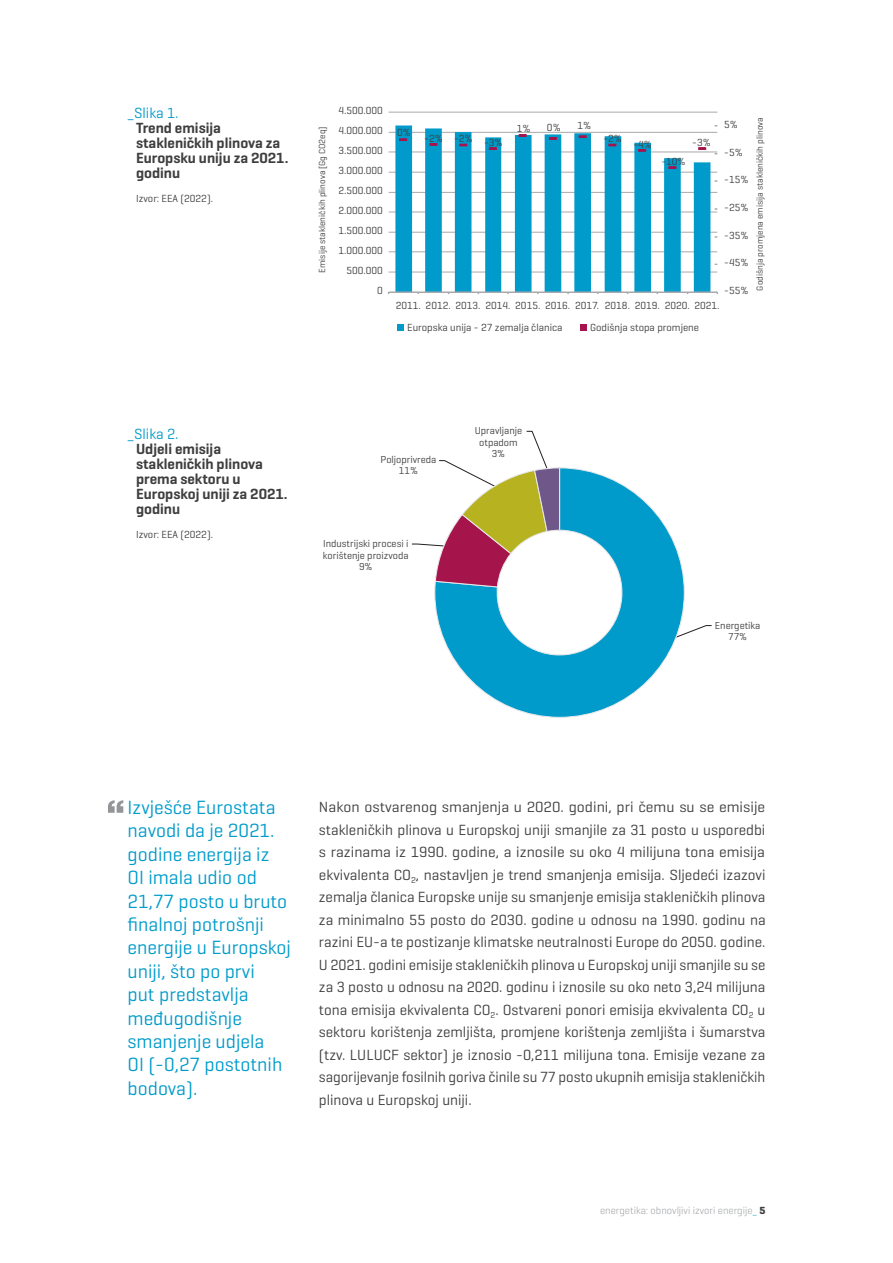
<style>
.page{position:relative;width:893px;height:1263px;background:#fff}
.page>*{position:absolute;margin:0;border:0;box-sizing:border-box;transform-origin:0 0}
.t1{font:19.5px/23.4px "Geogrotesque";color:#009bca}
.t2{font:15px/22.5px "Geogrotesque";color:#3e3e3f;text-align:justify;scale:1.04 1}
.t3{font:600 15px/15px "Geogrotesque";color:#3e3e3f}
.t4{font:15px "Geogrotesque";color:#009bca}
.t5{font:10.5px "Geogrotesque";color:#3e3e3f}
.t6{font:300 10.5px "Geogrotesque";color:#9d9fa2}
.t7{font:10.2px/11.6px "Geogrotesque";color:#3e3e3f;text-align:center}
.t8{font:9px "Geogrotesque";color:#3e3e3f}
.s1{color:#009bca}
.s2{font-weight:700;color:#3e3e3f}
</style>
<div class="page">
<hr style="left:389px;top:272px;width:328px;height:1px;background:#a8a9ad">
<hr style="left:389px;top:252px;width:328px;height:1px;background:#a8a9ad">
<hr style="left:389px;top:232px;width:328px;height:1px;background:#a8a9ad">
<hr style="left:389px;top:212px;width:328px;height:1px;background:#a8a9ad">
<hr style="left:389px;top:192px;width:328px;height:1px;background:#a8a9ad">
<hr style="left:389px;top:172px;width:328px;height:1px;background:#a8a9ad">
<hr style="left:389px;top:152px;width:328px;height:1px;background:#a8a9ad">
<hr style="left:389px;top:132px;width:328px;height:1px;background:#a8a9ad">
<hr style="left:389px;top:112px;width:328px;height:1px;background:#a8a9ad">
<svg style="left:395px;top:125px;width:315px;height:166px"></svg>
<hr style="left:389px;top:291px;width:328px;height:2px;background:#a8a9ad">
<svg style="left:399px;top:138px;width:8px;height:3px"></svg>
<svg style="left:429px;top:143px;width:8px;height:3px"></svg>
<svg style="left:459px;top:144px;width:8px;height:2px"></svg>
<svg style="left:489px;top:147px;width:8px;height:3px"></svg>
<svg style="left:519px;top:134px;width:8px;height:3px"></svg>
<svg style="left:549px;top:137px;width:8px;height:3px"></svg>
<svg style="left:579px;top:135px;width:8px;height:3px"></svg>
<svg style="left:608px;top:144px;width:8px;height:2px"></svg>
<svg style="left:638px;top:149px;width:8px;height:3px"></svg>
<svg style="left:668px;top:166px;width:8px;height:3px"></svg>
<svg style="left:698px;top:147px;width:8px;height:3px"></svg>
<div style="left:398px;top:324px;width:6px;height:7px;background:#009bca"></div>
<svg style="left:581px;top:324px;width:6px;height:6px"></svg>
<svg style="left:443px;top:638px;width:233px;height:80px"></svg>
<svg style="left:411px;top:431px;width:301px;height:207px"></svg>
<hr style="left:559px;top:468px;width:1px;height:62px;background:#e6e7e9">
<svg style="left:108px;top:800px;width:15px;height:13px"></svg>
<p class="t4" style="left:128px;top:103px;width:53px">_ Slika 1.</p>
<p class="t3" style="left:136px;top:120px;width:154px">Trend emisija stakleničkih plinova za<br>Europsku uniju za 2021. godinu</p>
<p class="t5" style="left:136px;top:192px;width:78px">Izvor: EEA (2022).</p>
<p class="t8" style="left:319px;top:273px;width:148px;rotate:-90deg">Emisije stakleničkih plinova [Gg CO2eq]</p>
<p class="t5" style="left:338px;top:107px;width:46px">4.500.000</p>
<p class="t5" style="left:338px;top:127px;width:46px">4.000.000</p>
<p class="t5" style="left:338px;top:147px;width:46px">3.500.000</p>
<p class="t5" style="left:338px;top:167px;width:46px">3.000.000</p>
<p class="t5" style="left:338px;top:187px;width:46px">2.500.000</p>
<p class="t5" style="left:338px;top:207px;width:46px">2.000.000</p>
<p class="t5" style="left:338px;top:227px;width:46px">1.500.000</p>
<p class="t5" style="left:338px;top:247px;width:46px">1.000.000</p>
<p class="t5" style="left:346px;top:267px;width:38px">500.000</p>
<p class="t5" style="left:377px;top:287px;width:7px">0</p>
<p class="t5" style="left:397px;top:129px;width:15px">0%</p>
<p class="t5" style="left:424px;top:135px;width:80px">-2% -2% -3%</p>
<p class="t5" style="left:517px;top:124px;width:15px">1%</p>
<p class="t5" style="left:547px;top:124px;width:15px">0%</p>
<p class="t5" style="left:577px;top:122px;width:15px">1%</p>
<p class="t5" style="left:603px;top:135px;width:20px">-2%</p>
<p class="t5" style="left:633px;top:140px;width:20px">-4%</p>
<p class="t5" style="left:661px;top:157px;width:26px">-10%</p>
<p class="t5" style="left:692px;top:138px;width:20px">-3%</p>
<p class="t5" style="left:724px;top:121px;width:15px">5%</p>
<p class="t5" style="left:724px;top:148px;width:20px">-5%</p>
<p class="t5" style="left:724px;top:176px;width:26px">-15%</p>
<p class="t5" style="left:724px;top:204px;width:26px">-25%</p>
<p class="t5" style="left:724px;top:231px;width:26px">-35%</p>
<p class="t5" style="left:724px;top:259px;width:26px">-45%</p>
<p class="t5" style="left:724px;top:287px;width:26px">-55%</p>
<p class="t5" style="left:396px;top:301px;width:325px">2011. 2012. 2013. 2014. 2015. 2016. 2017. 2018. 2019. 2020. 2021.</p>
<p class="t5" style="left:407px;top:324px;width:157px">Europska unija - 27 zemalja članica</p>
<p class="t5" style="left:590px;top:324px;width:110px">Godišnja stopa promjene</p>
<p class="t8" style="left:756px;top:291px;width:175px;rotate:-90deg">Godišnja promjena emisija stakleničkih plinova</p>
<p class="t4" style="left:128px;top:424px;width:53px">_ Slika 2.</p>
<p class="t3" style="left:136px;top:441px;width:153px">Udjeli emisija stakleničkih plinova prema sektoru u<br>Europskoj uniji za 2021. godinu</p>
<p class="t5" style="left:136px;top:528px;width:78px">Izvor: EEA (2022).</p>
<p class="t7" style="left:380px;top:454px;width:57px">Poljoprivreda<br>11%</p>
<p class="t7" style="left:323px;top:539px;width:87px">Industrijski procesi i korištenje proizvoda<br>9%</p>
<p class="t7" style="left:475px;top:426px;width:49px">Upravljanje otpadom<br>3%</p>
<p class="t7" style="left:715px;top:620px;width:47px">Energetika<br>77%</p>
<h1 class="t1" style="left:128px;top:795px;width:165px">Izvješće Eurostata navodi da je 2021. godine energija iz<br>OI imala udio od<br>21,77 posto u bruto finalnoj potrošnji energije u Europskoj uniji, što po prvi<br>put predstavlja međugodišnje smanjenje udjela<br>OI (-0,27 postotnih bodova).</h1>
<p class="t2" style="left:319px;top:796px;width:431px">Nakon ostvarenog smanjenja u 2020. godini, pri čemu su se emisije stakleničkih plinova u Europskoj uniji smanjile za 31 posto u usporedbi s razinama iz 1990. godine, a iznosile su oko 4 milijuna tona emisija ekvivalenta CO<sub>2</sub>, nastavljen je trend smanjenja emisija. Sljedeći izazovi zemalja članica Europske unije su smanjenje emisija stakleničkih plinova za minimalno 55 posto do 2030. godine u odnosu na 1990. godinu na razini EU-a te postizanje klimatske neutralnosti Europe do 2050. godine.<br>U 2021. godini emisije stakleničkih plinova u Europskoj uniji smanjile su se za 3 posto u odnosu na 2020. godinu i iznosile su oko neto 3,24 milijuna tona emisija ekvivalenta CO<sub>2</sub>. Ostvareni ponori emisija ekvivalenta CO<sub>2</sub> u sektoru korištenja zemljišta, promjene korištenja zemljišta i šumarstva (tzv. LULUCF sektor) je iznosio -0,211 milijuna tona. Emisije vezane za sagorijevanje fosilnih goriva činile su 77 posto ukupnih emisija stakleničkih plinova u Europskoj uniji.</p>
<p class="t6" style="left:600px;top:1204px;width:167px">energetika: obnovljivi izvori energije<span class="s1">_</span> <span class="s2">5</span></p>
</div>
